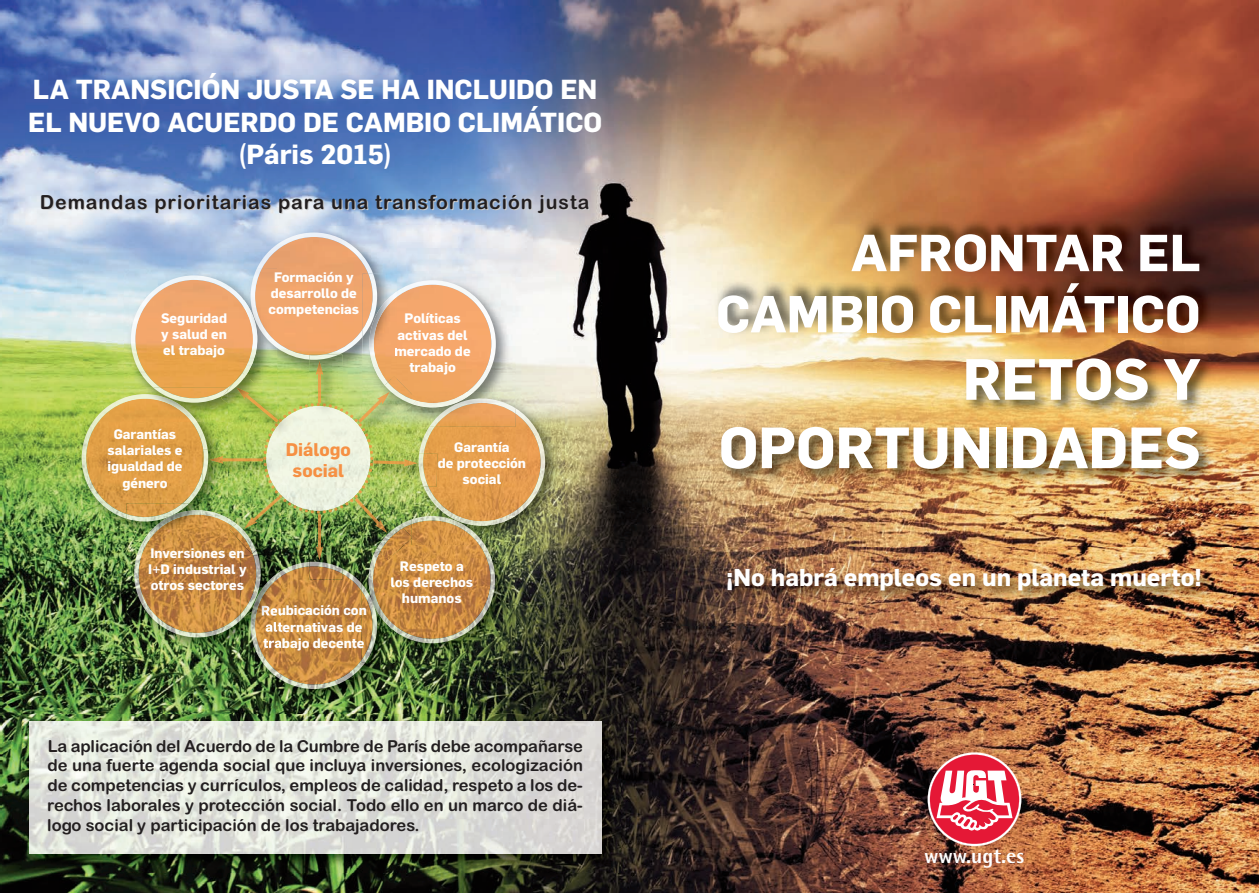
<style>
.page{position:relative;width:1259px;height:893px;background:#fff}
.page>*{position:absolute;margin:0;border:0;box-sizing:border-box;transform-origin:0 0}
.t1{font:700 57px/68.4px "Flama";color:#fff;text-align:right}
.t2{font:700 51px/61.2px "Flama";color:#fff;text-align:right}
.t3{font:700 27px/32.4px "Flama";color:#fff;text-align:center}
.t4{font:700 24px "Flama";color:#fff}
.t5{font:800 21px "Rotis Semi Sans";color:#fff}
.t6{font:19.5px "Arial Rounded MT Bold";letter-spacing:.05em;color:#231f20}
.t7{font:700 18px/21.6px "Flama";color:#f69043;text-align:center}
.t8{font:16.5px/19.8px "Arial Rounded MT Bold";color:#231f20;text-align:justify}
.t9{font:700 13.5px/16.2px "Flama";color:#fff;text-align:center}
</style>
<div class="page">
<img style="left:0;top:0;width:1259px;height:893px">
<img style="left:266px;top:418px;width:104px;height:93px">
<img style="left:291px;top:403px;width:60px;height:15px">
<img style="left:677px;top:547px;width:555px;height:78px">
<svg style="left:927px;top:752px;width:94px;height:94px"></svg>
<img style="left:619px;top:202px;width:640px;height:136px">
<img style="left:611px;top:338px;width:648px;height:174px">
<img style="left:22px;top:715px;width:599px;height:157px">
<img style="left:30px;top:721px;width:571px;height:132px">
<img style="left:351px;top:385px;width:61px;height:62px">
<img style="left:345px;top:418px;width:24px;height:30px">
<img style="left:352px;top:416px;width:19px;height:31px">
<img style="left:358px;top:392px;width:4px;height:31px">
<img style="left:309px;top:379px;width:33px;height:27px">
<img style="left:309px;top:406px;width:33px;height:16px">
<img style="left:311px;top:403px;width:31px;height:8px">
<img style="left:316px;top:379px;width:7px;height:24px">
<img style="left:228px;top:379px;width:63px;height:60px">
<img style="left:270px;top:413px;width:33px;height:36px">
<img style="left:268px;top:412px;width:23px;height:25px">
<img style="left:236px;top:387px;width:43px;height:36px">
<img style="left:228px;top:450px;width:38px;height:33px">
<img style="left:266px;top:450px;width:16px;height:33px">
<img style="left:263px;top:451px;width:8px;height:32px">
<img style="left:228px;top:456px;width:35px;height:8px">
<img style="left:236px;top:488px;width:67px;height:62px">
<img style="left:276px;top:480px;width:30px;height:28px">
<img style="left:275px;top:490px;width:27px;height:21px">
<img style="left:244px;top:496px;width:36px;height:8px">
<img style="left:309px;top:511px;width:33px;height:44px">
<img style="left:311px;top:508px;width:28px;height:6px">
<img style="left:316px;top:514px;width:7px;height:41px">
<img style="left:339px;top:485px;width:73px;height:63px">
<img style="left:340px;top:485px;width:25px;height:23px">
<img style="left:355px;top:498px;width:32px;height:35px">
<img style="left:366px;top:452px;width:46px;height:35px">
<img style="left:366px;top:452px;width:7px;height:31px">
<img style="left:373px;top:459px;width:39px;height:8px">
<img style="left:397px;top:274px;width:118px;height:118px">
<img style="left:362px;top:379px;width:50px;height:48px">
<img style="left:362px;top:392px;width:28px;height:29px">
<img style="left:369px;top:280px;width:127px;height:127px">
<img style="left:385px;top:382px;width:31px;height:22px">
<img style="left:412px;top:392px;width:153px;height:153px">
<img style="left:412px;top:453px;width:6px;height:34px">
<svg style="left:412px;top:461px;width:5px;height:4px"></svg>
<img style="left:412px;top:392px;width:103px;height:35px">
<img style="left:412px;top:392px;width:62px;height:15px">
<svg style="left:412px;top:394px;width:5px;height:11px"></svg>
<img style="left:423px;top:408px;width:122px;height:118px">
<img style="left:419px;top:427px;width:16px;height:26px">
<img style="left:418px;top:453px;width:10px;height:34px">
<img style="left:429px;top:398px;width:86px;height:29px">
<img style="left:400px;top:545px;width:115px;height:117px">
<img style="left:362px;top:509px;width:50px;height:46px">
<img style="left:363px;top:509px;width:24px;height:24px">
<img style="left:412px;top:509px;width:103px;height:36px">
<img style="left:439px;top:509px;width:76px;height:17px">
<img style="left:403px;top:538px;width:9px;height:7px">
<svg style="left:400px;top:519px;width:12px;height:19px"></svg>
<img style="left:368px;top:545px;width:127px;height:98px">
<img style="left:377px;top:525px;width:26px;height:26px">
<img style="left:412px;top:516px;width:73px;height:29px">
<img style="left:241px;top:555px;width:159px;height:153px">
<img style="left:309px;top:555px;width:33px;height:7px">
<svg style="left:318px;top:555px;width:3px;height:5px"></svg>
<img style="left:362px;top:555px;width:38px;height:107px">
<img style="left:368px;top:555px;width:32px;height:79px">
<svg style="left:391px;top:577px;width:9px;height:10px"></svg>
<img style="left:251px;top:562px;width:114px;height:127px">
<img style="left:309px;top:562px;width:33px;height:12px">
<img style="left:362px;top:584px;width:15px;height:78px">
<img style="left:126px;top:504px;width:155px;height:153px">
<img style="left:230px;top:504px;width:51px;height:50px">
<img style="left:244px;top:504px;width:31px;height:25px">
<img style="left:241px;top:555px;width:40px;height:102px">
<img style="left:251px;top:571px;width:30px;height:86px">
<img style="left:262px;top:606px;width:19px;height:10px">
<img style="left:266px;top:622px;width:15px;height:10px">
<img style="left:263px;top:639px;width:18px;height:9px">
<img style="left:241px;top:515px;width:12px;height:118px">
<svg style="left:252px;top:550px;width:6px;height:5px"></svg>
<img style="left:134px;top:510px;width:107px;height:127px">
<img style="left:233px;top:524px;width:23px;height:29px">
<img style="left:241px;top:555px;width:20px;height:65px">
<img style="left:75px;top:388px;width:153px;height:153px">
<img style="left:208px;top:450px;width:20px;height:33px">
<img style="left:209px;top:456px;width:19px;height:8px">
<img style="left:126px;top:504px;width:102px;height:37px">
<img style="left:143px;top:510px;width:85px;height:31px">
<img style="left:82px;top:394px;width:126px;height:125px">
<img style="left:203px;top:450px;width:5px;height:33px">
<img style="left:126px;top:504px;width:63px;height:17px">
<img style="left:124px;top:269px;width:120px;height:119px">
<img style="left:228px;top:379px;width:49px;height:43px">
<img style="left:236px;top:387px;width:41px;height:35px">
<img style="left:124px;top:388px;width:104px;height:34px">
<img style="left:124px;top:394px;width:73px;height:28px">
<img style="left:131px;top:275px;width:126px;height:113px">
<img style="left:153px;top:388px;width:68px;height:15px">
<img style="left:244px;top:226px;width:153px;height:153px">
<img style="left:309px;top:355px;width:33px;height:24px">
<img style="left:316px;top:361px;width:7px;height:18px">
<img style="left:362px;top:274px;width:35px;height:105px">
<img style="left:369px;top:291px;width:28px;height:88px">
<svg style="left:395px;top:349px;width:2px;height:7px"></svg>
<img style="left:244px;top:269px;width:33px;height:110px">
<img style="left:244px;top:299px;width:13px;height:77px">
<svg style="left:221px;top:373px;width:29px;height:31px"></svg>
<div style="left:262px;top:274px;width:106px;height:81px;background:#f0a66d"></div>
<img style="left:323px;top:329px;width:39px;height:25px">
<img style="left:277px;top:342px;width:32px;height:18px">
<img style="left:257px;top:232px;width:116px;height:42px">
<img style="left:309px;top:354px;width:30px;height:6px">
<img style="left:362px;top:274px;width:15px;height:63px">
<img style="left:250px;top:269px;width:27px;height:79px">
<h3 class="t3" style="left:28px;top:75px;width:575px">LA TRANSICIÓN JUSTA SE HA INCLUIDO EN<br>EL NUEVO ACUERDO DE CAMBIO CLIMÁTICO (Páris 2015)</h3>
<p class="t6" style="left:40px;top:191px;width:551px">Demandas prioritarias para una transformación justa</p>
<p class="t9" style="left:161px;top:310px;width:67px;text-align:justify">Seguridad y salud en el trabajo</p>
<p class="t9" style="left:268px;top:270px;width:92px">Formación y desarrollo de competencias</p>
<p class="t9" style="left:107px;top:427px;width:77px">Garantías salariales e igualdad de género</p>
<p class="t7" style="left:286px;top:439px;width:67px">Diálogo social</p>
<p class="t9" style="left:148px;top:545px;width:100px;text-align:left">Inversiones en<br>I+D industrial y otros sectores</p>
<p class="t9" style="left:261px;top:603px;width:107px;text-align:left">Reubicación con alternativas de trabajo decente</p>
<p class="t9" style="left:394px;top:311px;width:78px">Políticas activas del mercado de trabajo</p>
<p class="t9" style="left:438px;top:439px;width:90px">Garantía<br>de protección social</p>
<p class="t9" style="left:390px;top:558px;width:84px">Respeto a los derechos humanos</p>
<p class="t8" style="left:47px;top:736px;width:537px">La aplicación del Acuerdo de la Cumbre de París debe acompañarse de una fuerte agenda social que incluya inversiones, ecologización de competencias y currículos, empleos de calidad, respeto a los de&shy;rechos laborales y protección social. Todo ello en un marco de diá&shy;logo social y participación de los trabajadores.</p>
<h2 class="t2" style="left:716px;top:224px;width:486px">AFRONTAR EL<br>CAMBIO CLIMÁTICO</h2>
<h1 class="t1" style="left:719px;top:348px;width:483px">RETOS y<br>OPORTUNIDADES</h1>
<h3 class="t4" style="left:726px;top:567px;width:477px">¡No habrá empleos en un planeta muerto!</h3>
<p class="t5" style="left:924px;top:849px;width:102px">www.ugt.es</p>
</div>
